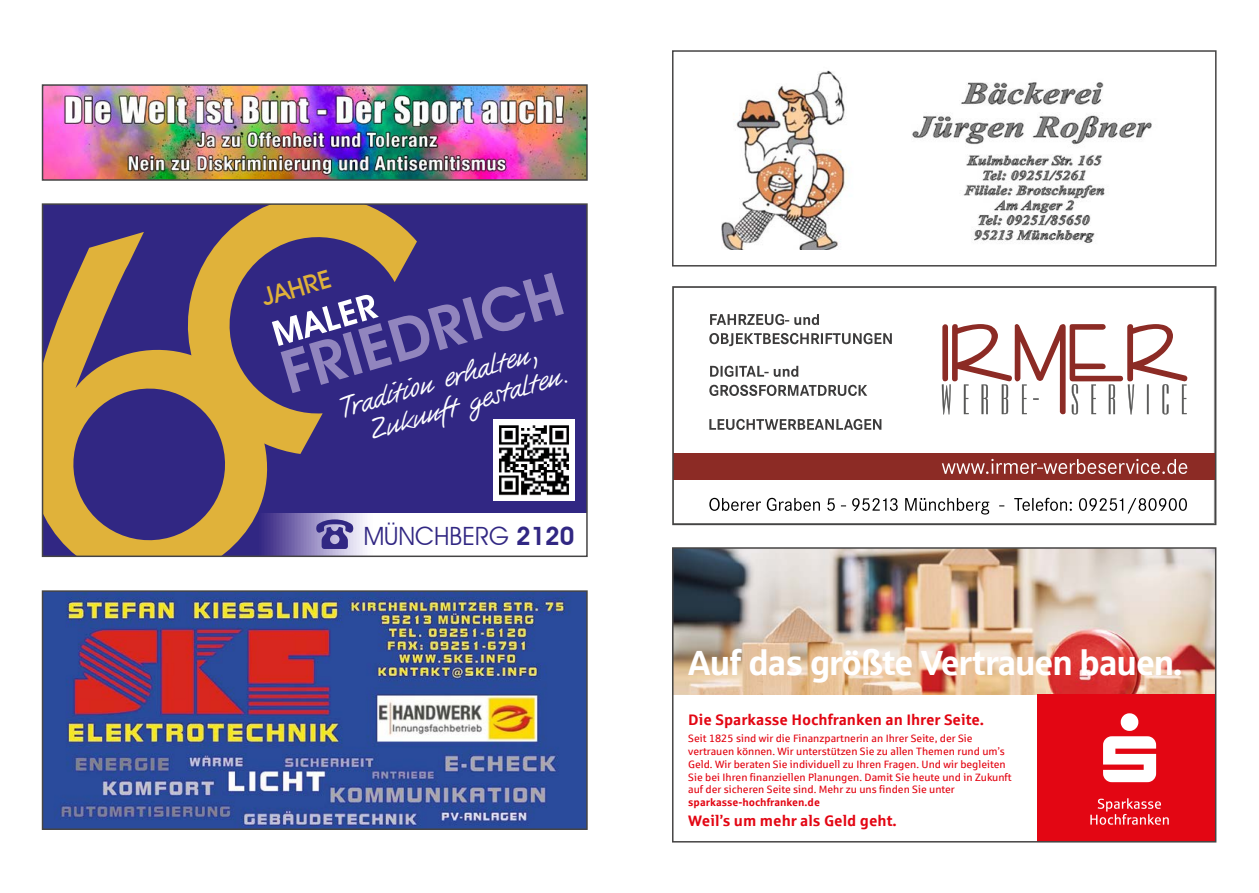
<style>
.page{position:relative;width:1259px;height:893px;background:#fff}
.page>*{position:absolute;margin:0;border:0;box-sizing:border-box;transform-origin:0 0}
.t1{font:35.1px "Sparkasse Head";color:#fff}
.t2{font:31.5px/29.4px "Guga Handwriting";color:#fff}
.t3{font:25.2px "Avant Garde IT Cby BT";color:#312783}
.t4{font:500 25.05px "Avant Garde IT Cby BT";color:#e0b23a;scale:1.04 1}
.t5{font:700 15.3px "Sparkasse Rg";color:#e30613}
.t6{font:10.65px/12.8px "Sparkasse Rg";color:#e30613}
.t7{font:700 10.65px "Sparkasse Rg";color:#e30613}
.s1{font-weight:600}
</style>
<div class="page">
<img style="left:45px;top:593px;width:540px;height:234px">
<div style="left:42px;top:590px;width:546px;height:240px;border:2px solid #454444"></div>
<div style="left:43px;top:204px;width:544px;height:352px;background:#312783"></div>
<svg style="left:417px;top:273px;width:147px;height:84px"></svg>
<svg style="left:291px;top:513px;width:294px;height:41px"></svg>
<div style="left:493px;top:419px;width:81px;height:81px;background:#fff"></div>
<img style="left:499px;top:425px;width:70px;height:71px">
<svg style="left:227px;top:206px;width:190px;height:248px"></svg>
<svg style="left:45px;top:232px;width:246px;height:322px"></svg>
<svg style="left:316px;top:519px;width:38px;height:30px"></svg>
<div style="left:42px;top:203px;width:546px;height:354px;border:2px solid #454444"></div>
<img style="left:45px;top:87px;width:540px;height:91px">
<div style="left:42px;top:84px;width:546px;height:97px;border:2px solid #454444"></div>
<svg style="left:675px;top:313px;width:538px;height:185px"></svg>
<svg style="left:709px;top:498px;width:478px;height:17px"></svg>
<svg style="left:941px;top:324px;width:246px;height:90px"></svg>
<div style="left:673px;top:454px;width:541px;height:26px;background:#8c2b25"></div>
<svg style="left:941px;top:459px;width:246px;height:15px"></svg>
<svg style="left:709px;top:419px;width:172px;height:11px"></svg>
<svg style="left:709px;top:314px;width:183px;height:32px"></svg>
<svg style="left:709px;top:366px;width:158px;height:30px"></svg>
<div style="left:672px;top:286px;width:544px;height:239px;border:2px solid #454444"></div>
<img style="left:721px;top:70px;width:126px;height:180px">
<img style="left:912px;top:82px;width:240px;height:161px">
<div style="left:672px;top:50px;width:544px;height:217px;border:2px solid #454444"></div>
<img style="left:675px;top:550px;width:538px;height:289px">
<div style="left:672px;top:547px;width:544px;height:295px;border:2px solid #454444"></div>
<h3 class="t4" style="left:258px;top:283px;width:70px;rotate:-16deg">JAHRE</h3>
<h2 class="t2" style="left:360px;top:387px;width:209px;text-indent:-24px;rotate:-16deg">Tradition erhalten,<br>Zukunft gestalten.</h2>
<h3 class="t3" style="left:363px;top:521px;width:213px">MÜNCHBERG <span class="s1">2120</span></h3>
<h1 class="t1" style="left:688px;top:640px;width:495px">Auf das größte Vertrauen bauen.</h1>
<h3 class="t5" style="left:688px;top:710px;width:297px">Die Sparkasse Hochfranken an Ihrer Seite.</h3>
<p class="t6" style="left:688px;top:732px;width:325px">Seit 1825 sind wir die Finanzpartnerin an Ihrer Seite, der Sie vertrauen können. Wir unterstützen Sie zu allen Themen rund um’s Geld. Wir beraten Sie individuell zu Ihren Fragen. Und wir begleiten Sie bei Ihren finanziellen Planungen. Damit Sie heute und in Zukunft auf der sicheren Seite sind. Mehr zu uns finden Sie unter</p>
<p class="t7" style="left:688px;top:796px;width:133px">sparkasse-hochfranken.de</p>
<h3 class="t5" style="left:688px;top:811px;width:210px">Weil’s um mehr als Geld geht.</h3>
</div>
